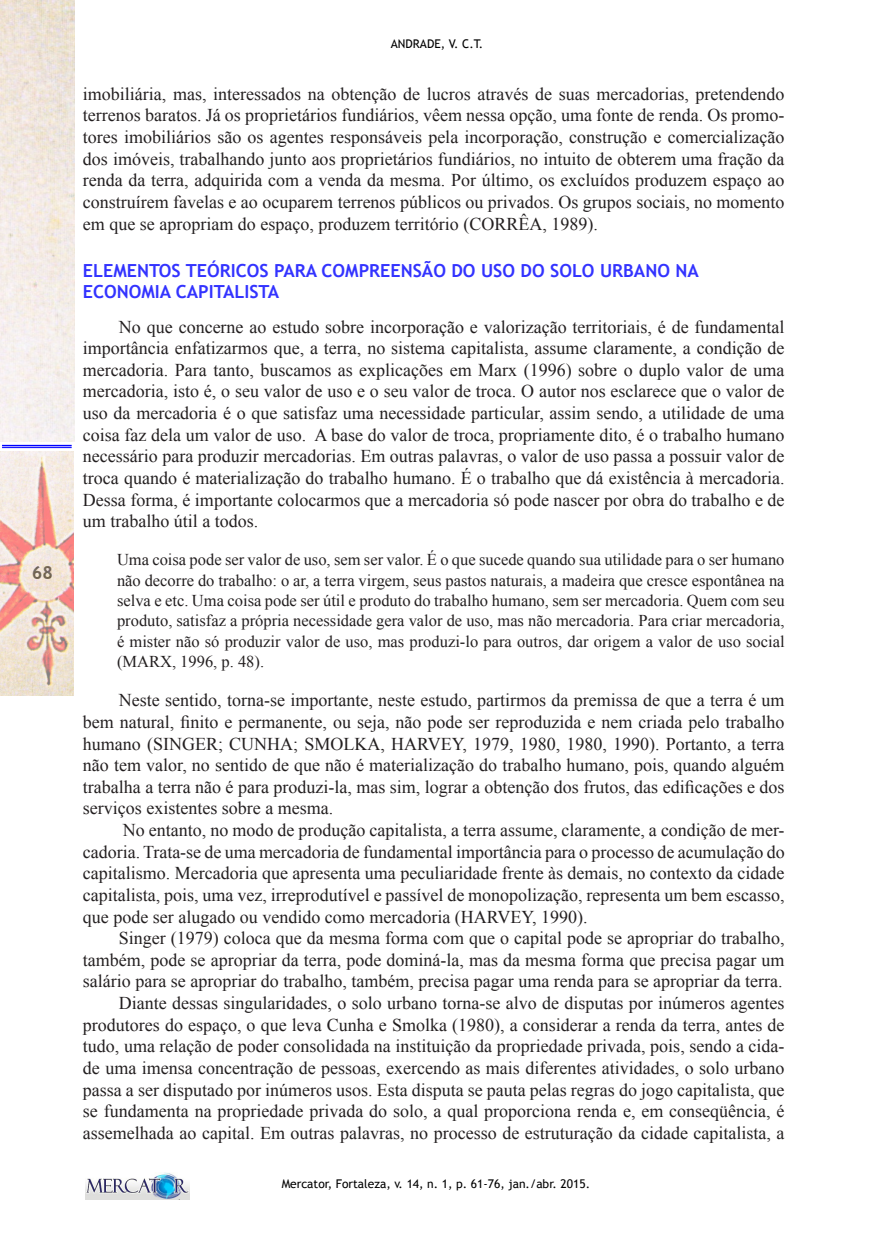
<style>
.page{position:relative;width:893px;height:1234px;background:#fff}
.page>*{position:absolute;margin:0;border:0;box-sizing:border-box;transform-origin:0 0}
.t1{font:18px/21.6px "Times New Roman";color:#231f20;text-align:justify}
.SUBTÍTULO_1{font:700 18px/21.6px "Trebuchet MS";color:#33f}
.t2{font:700 18px "Trebuchet MS";color:#000}
.CITAÇÃO_DE_TESE{font:16.5px/20.2px "Times New Roman";color:#231f20;text-align:justify}
.t3{font:12px "Trebuchet MS";color:#000}
</style>
<div class="page">
<img style="left:85px;top:1172px;width:105px;height:27px">
<img style="left:0;top:451px;width:74px;height:244px">
<img style="left:0;top:0;width:74px;height:442px">
<hr style="left:2px;top:445px;width:70px;height:1px;background:#00f">
<hr style="left:2px;top:447px;width:70px;height:1px;background:#00f">
<p class="t2" style="left:32px;top:561px;width:23px">68</p>
<p class="t3" style="left:391px;top:37px;width:94px">ANDRADE, V. C.T.</p>
<p class="t1" style="left:83px;top:83px;width:703px">imobiliária, mas, interessados na obtenção de lucros através de suas mercadorias, pretendendo terrenos baratos. Já os proprietários fundiários, vêem nessa opção, uma fonte de renda. Os promo&shy;tores imobiliários são os agentes responsáveis pela incorporação, construção e comercialização dos imóveis, trabalhando junto aos proprietários fundiários, no intuito de obterem uma fração da renda da terra, adquirida com a venda da mesma. Por último, os excluídos produzem espaço ao construírem favelas e ao ocuparem terrenos públicos ou privados. Os grupos sociais, no momento em que se apropriam do espaço, produzem território (CORRÊA, 1989).</p>
<p class="SUBTÍTULO_1" style="left:83px;top:259px;width:617px">ELEMENTOS TEÓRICOS PARA COMPREENSÃO DO USO DO SOLO URBANO NA<br>ECONOMIA CAPITALISTA</p>
<p class="t1" style="left:83px;top:315px;width:703px;text-indent:36px">No que concerne ao estudo sobre incorporação e valorização territoriais, é de fundamental importância enfatizarmos que, a terra, no sistema capitalista, assume claramente, a condição de mercadoria. Para tanto, buscamos as explicações em Marx (1996) sobre o duplo valor de uma mercadoria, isto é, o seu valor de uso e o seu valor de troca. O autor nos esclarece que o valor de uso da mercadoria é o que satisfaz uma necessidade particular, assim sendo, a utilidade de uma coisa faz dela um valor de uso. A base do valor de troca, propriamente dito, é o trabalho humano necessário para produzir mercadorias. Em outras palavras, o valor de uso passa a possuir valor de troca quando é materialização do trabalho humano. É o trabalho que dá existência à mercadoria.<br>Dessa forma, é importante colocarmos que a mercadoria só pode nascer por obra do trabalho e de um trabalho útil a todos.</p>
<p class="CITAÇÃO_DE_TESE" style="left:117px;top:549px;width:669px">Uma coisa pode ser valor de uso, sem ser valor. É o que sucede quando sua utilidade para o ser humano não decorre do trabalho: o ar, a terra virgem, seus pastos naturais, a madeira que cresce espontânea na selva e etc. Uma coisa pode ser útil e produto do trabalho humano, sem ser mercadoria. Quem com seu produto, satisfaz a própria necessidade gera valor de uso, mas não mercadoria. Para criar mercadoria, é mister não só produzir valor de uso, mas produzi-lo para outros, dar origem a valor de uso social (MARX, 1996, p. 48).</p>
<p class="t1" style="left:83px;top:689px;width:703px;text-indent:36px">Neste sentido, torna-se importante, neste estudo, partirmos da premissa de que a terra é um bem natural, finito e permanente, ou seja, não pode ser reproduzida e nem criada pelo trabalho humano (SINGER; CUNHA; SMOLKA, HARVEY, 1979, 1980, 1980, 1990). Portanto, a terra não tem valor, no sentido de que não é materialização do trabalho humano, pois, quando alguém trabalha a terra não é para produzi-la, mas sim, lograr a obtenção dos frutos, das edificações e dos serviços existentes sobre a mesma.</p>
<p class="t1" style="left:83px;top:818px;width:703px;text-indent:40px">No entanto, no modo de produção capitalista, a terra assume, claramente, a condição de mer&shy;cadoria. Trata-se de uma mercadoria de fundamental importância para o processo de acumulação do capitalismo. Mercadoria que apresenta uma peculiaridade frente às demais, no contexto da cidade capitalista, pois, uma vez, irreprodutível e passível de monopolização, representa um bem escasso, que pode ser alugado ou vendido como mercadoria (HARVEY, 1990).</p>
<p class="t1" style="left:83px;top:926px;width:703px;text-indent:36px">Singer (1979) coloca que da mesma forma com que o capital pode se apropriar do trabalho, também, pode se apropriar da terra, pode dominá-la, mas da mesma forma que precisa pagar um salário para se apropriar do trabalho, também, precisa pagar uma renda para se apropriar da terra.</p>
<p class="t1" style="left:83px;top:991px;width:703px;text-indent:36px">Diante dessas singularidades, o solo urbano torna-se alvo de disputas por inúmeros agentes produtores do espaço, o que leva Cunha e Smolka (1980), a considerar a renda da terra, antes de tudo, uma relação de poder consolidada na instituição da propriedade privada, pois, sendo a cida&shy;de uma imensa concentração de pessoas, exercendo as mais diferentes atividades, o solo urbano passa a ser disputado por inúmeros usos. Esta disputa se pauta pelas regras do jogo capitalista, que se fundamenta na propriedade privada do solo, a qual proporciona renda e, em conseqüência, é assemelhada ao capital. Em outras palavras, no processo de estruturação da cidade capitalista, a</p>
<p class="t3" style="left:282px;top:1176px;width:310px">Mercator, Fortaleza, v. 14, n. 1, p. 61-76, jan./abr. 2015.</p>
</div>
